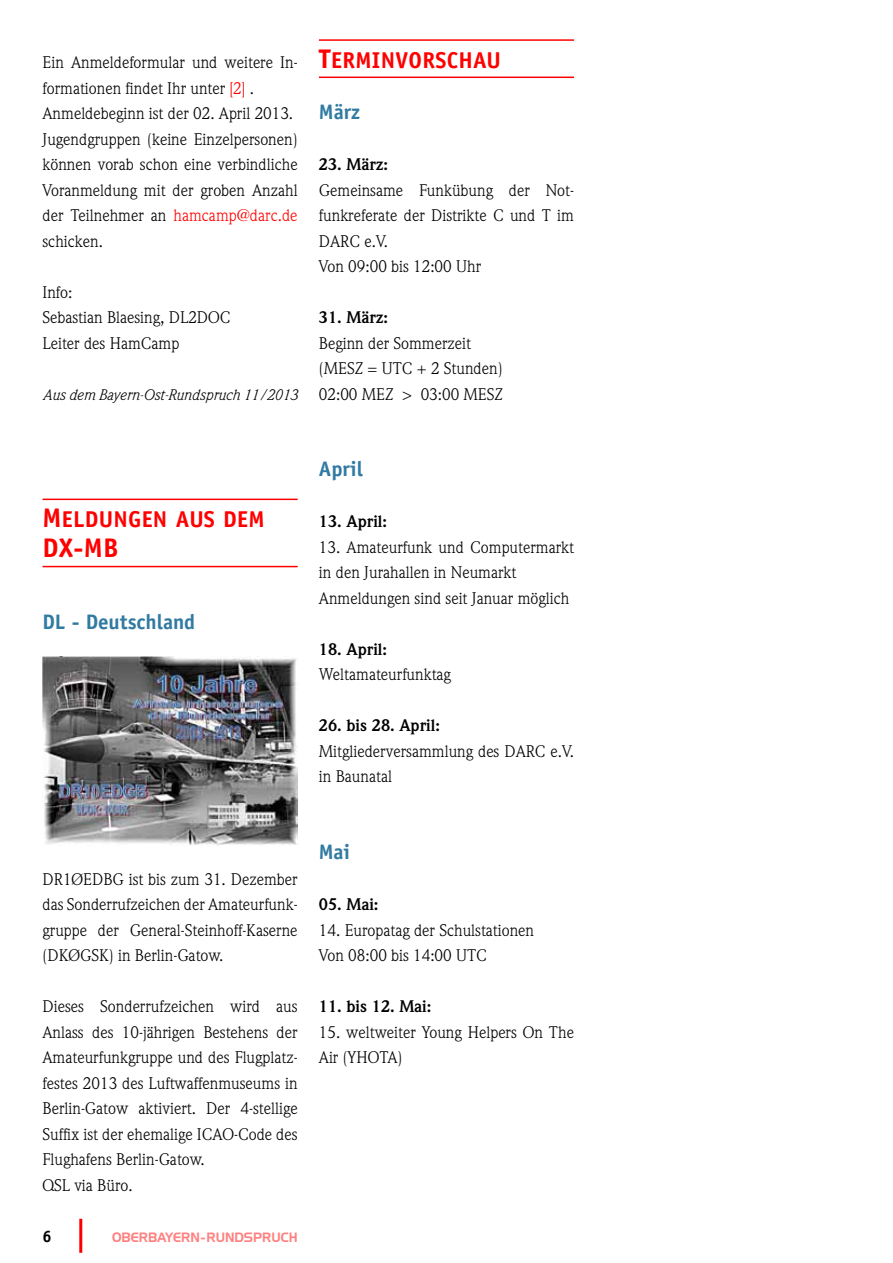
<style>
.page{position:relative;width:893px;height:1263px;background:#fff}
.page>*{position:absolute;margin:0;border:0;box-sizing:border-box;transform-origin:0 0}
.t1{font:27px "Officina Sans LT Bold SC850";color:#f00}
.t2{font:22.95px "Officina Sans LT Bold SC850";letter-spacing:.01em;color:#f00}
.t3{font:700 21px "Officina Sans LT";color:#317aa2}
.t4{font:16.5px/25.5px "Weidemann LT";color:#000}
.t5{font:700 16.5px "Weidemann LT";color:#000}
.t6{font:700 16.5px "Officina Sans LT";color:#000}
.t7{font:italic 15px "Weidemann LT";color:#000}
.t8{font:13.2px "Handel Gothic BT";color:#ff8080;scale:.93 1}
.s1{color:#f00}
.s2{font-size:27px}
</style>
<div class="page">
<img style="left:43px;top:657px;width:255px;height:189px">
<hr style="left:79px;top:1219px;width:3px;height:34px;background:#f00">
<hr style="left:43px;top:499px;width:255px;height:1px;background:#f00">
<hr style="left:43px;top:566px;width:255px;height:1px;background:#f00">
<hr style="left:319px;top:39px;width:255px;height:2px;background:#f00">
<hr style="left:319px;top:77px;width:255px;height:1px;background:#f00">
<p class="t4" style="left:43px;top:49px;width:257px">Ein Anmeldeformular und weitere In&shy;formationen findet Ihr unter <span class="s1">[2]</span> .<br>Anmeldebeginn ist der 02. April 2013.<br>Jugendgruppen (keine Einzelpersonen) können vorab schon eine verbindliche Voranmeldung mit der groben Anzahl der Teilnehmer an <span class="s1">hamcamp@darc.de </span>schicken.</p>
<p class="t4" style="left:43px;top:279px;width:190px">Info:<br>Sebastian Blaesing, DL2DOC<br>Leiter des HamCamp</p>
<p class="t7" style="left:43px;top:386px;width:257px">Aus dem Bayern-Ost-Rundspruch 11/2013</p>
<h2 class="t2" style="left:319px;top:46px;width:184px"><span class="s2">T</span>ERMINVORSCHAU</h2>
<p class="t3" style="left:319px;top:99px;width:43px">März</p>
<p class="t5" style="left:319px;top:155px;width:71px">23. März:</p>
<p class="t4" style="left:319px;top:177px;width:257px">Gemeinsame Funkübung der Not&shy;funkreferate der Distrikte C und T im<br>DARC e.V.<br>Von 09:00 bis 12:00 Uhr</p>
<p class="t5" style="left:319px;top:308px;width:71px">31. März:</p>
<p class="t4" style="left:319px;top:330px;width:186px">Beginn der Sommerzeit (MESZ = UTC + 2 Stunden)<br>02:00 MEZ &gt; 03:00 MESZ</p>
<h2 class="t2" style="left:43px;top:505px;width:224px"><span class="s2">M</span> ELDUNGEN AUS DEM</h2>
<h1 class="t1" style="left:43px;top:531px;width:59px">DX-MB</h1>
<p class="t3" style="left:43px;top:609px;width:154px">DL - Deutschland</p>
<p class="t3" style="left:319px;top:456px;width:45px">April</p>
<p class="t5" style="left:319px;top:512px;width:70px">13. April:</p>
<p class="t4" style="left:319px;top:534px;width:257px">13. Amateurfunk und Computermarkt in den Jurahallen in Neumarkt<br>Anmeldungen sind seit Januar möglich</p>
<p class="t5" style="left:319px;top:639px;width:70px">18. April:</p>
<p class="t4" style="left:319px;top:662px;width:134px">Weltamateurfunktag</p>
<p class="t5" style="left:319px;top:716px;width:123px">26. bis 28. April:</p>
<p class="t4" style="left:319px;top:738px;width:257px">Mitgliederversammlung des DARC e.V. in Baunatal</p>
<p class="t4" style="left:43px;top:866px;width:257px;text-align:justify">DR1ØEDBG ist bis zum 31. Dezember das Sonderrufzeichen der Amateurfunk&shy;gruppe der General-Steinhoff-Kaserne (DKØGSK) in Berlin-Gatow.</p>
<p class="t4" style="left:43px;top:993px;width:257px">Dieses Sonderrufzeichen wird aus Anlass des 10-jährigen Bestehens der Amateurfunkgruppe und des Flugplatz&shy;festes 2013 des Luftwaffenmuseums in Berlin-Gatow aktiviert. Der 4-stellige Suffix ist der ehemalige ICAO-Code des Flughafens Berlin-Gatow.<br>QSL via Büro.</p>
<p class="t6" style="left:43px;top:1226px;width:11px">6</p>
<p class="t8" style="left:112px;top:1229px;width:201px">OBERBAYERN-RUNDSPRUCH</p>
<p class="t3" style="left:319px;top:839px;width:33px">Mai</p>
<p class="t5" style="left:319px;top:895px;width:61px">05. Mai:</p>
<p class="t4" style="left:319px;top:917px;width:217px">14. Europatag der Schulstationen<br>Von 08:00 bis 14:00 UTC</p>
<p class="t5" style="left:319px;top:997px;width:114px">11. bis 12. Mai:</p>
<p class="t4" style="left:319px;top:1019px;width:257px">15. weltweiter Young Helpers On The<br>Air (YHOTA)</p>
</div>
